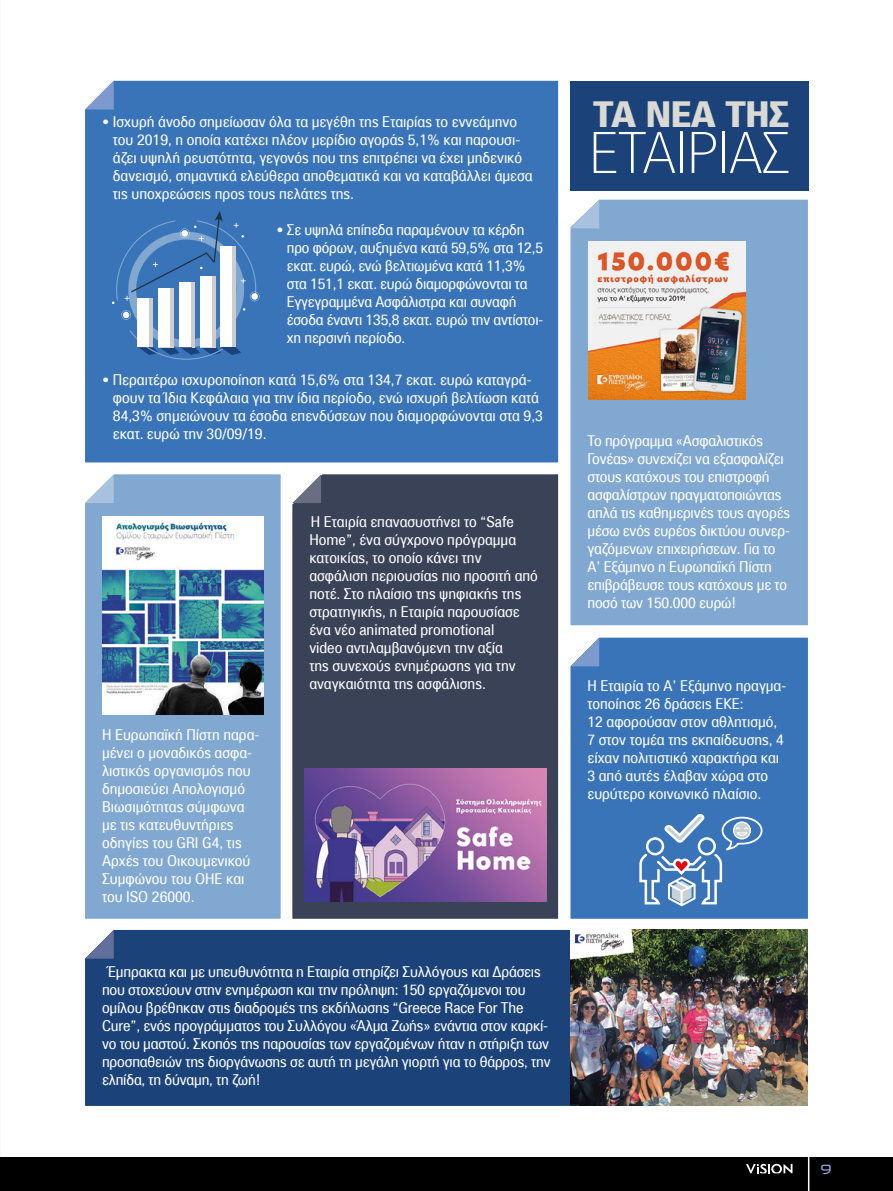
<style>
.page{position:relative;width:893px;height:1191px;background:#fff}
.page>*{position:absolute;margin:0;border:0;box-sizing:border-box;transform-origin:0 0}
.t1{font:100 57.15px "PF Paperback";letter-spacing:-.02em;color:#fff}
.t2{font:900 35.7px "PF Paperback";letter-spacing:-.015em;color:#dad9d3}
.t3{font:18px "CF Bank";color:#8da6d6}
.t4{font:15px/18px "PF Paperback";color:#fff}
</style>
<div class="page">
<div style="left:0;top:1157px;width:893px;height:34px;background:#000"></div>
<svg style="left:746px;top:1163px;width:46px;height:10px"></svg>
<hr style="left:808px;top:1152px;width:1px;height:39px;background:#fff">
<div style="left:85px;top:930px;width:485px;height:176px;background:#1b4379"></div>
<div style="left:570px;top:81px;width:239px;height:109px;background:#1b4379"></div>
<div style="left:85px;top:81px;width:473px;height:381px;background:#3974b9"></div>
<div style="left:292px;top:474px;width:266px;height:444px;background:#3a4258"></div>
<div style="left:570px;top:200px;width:238px;height:425px;background:#81a8d1"></div>
<div style="left:570px;top:637px;width:238px;height:281px;background:#3974b9"></div>
<div style="left:85px;top:474px;width:196px;height:444px;background:#81a8d1"></div>
<img style="left:570px;top:930px;width:238px;height:176px">
<img style="left:588px;top:242px;width:158px;height:157px">
<img style="left:305px;top:769px;width:242px;height:132px">
<img style="left:102px;top:516px;width:162px;height:198px">
<svg style="left:570px;top:200px;width:29px;height:28px"></svg>
<svg style="left:570px;top:637px;width:29px;height:29px"></svg>
<svg style="left:85px;top:474px;width:29px;height:29px"></svg>
<svg style="left:85px;top:81px;width:29px;height:28px"></svg>
<svg style="left:85px;top:930px;width:29px;height:28px"></svg>
<svg style="left:292px;top:474px;width:29px;height:29px"></svg>
<svg style="left:111px;top:211px;width:148px;height:149px"></svg>
<svg style="left:638px;top:811px;width:125px;height:100px;background:#5e8cc3"></svg>
<p class="t4" style="left:113px;top:113px;width:421px;text-indent:-11px">• Ισχυρή άνοδο σημείωσαν όλα τα μεγέθη της Εταιρίας το εννεάμηνο του 2019, η οποία κατέχει πλέον μερίδιο αγοράς 5,1% και παρουσι&shy;άζει υψηλή ρευστότητα, γεγονός που της επιτρέπει να έχει μηδενικό δανεισμό, σημαντικά ελεύθερα αποθεματικά και να καταβάλλει άμεσα τις υποχρεώσεις προς τους πελάτες της.</p>
<p class="t4" style="left:287px;top:221px;width:258px;text-indent:-10px">• Σε υψηλά επίπεδα παραμένουν τα κέρδη προ φόρων, αυξημένα κατά 59,5% στα 12,5 εκατ. ευρώ, ενώ βελτιωμένα κατά 11,3% στα 151,1 εκατ. ευρώ διαμορφώνονται τα Εγγεγραμμένα Ασφάλιστρα και συναφή έσοδα έναντι 135,8 εκατ. ευρώ την αντίστοι&shy;χη περσινή περίοδο.</p>
<p class="t4" style="left:113px;top:371px;width:432px;text-indent:-11px">• Περαιτέρω ισχυροποίηση κατά 15,6% στα 134,7 εκατ. ευρώ καταγρά&shy;φουν τα Ίδια Κεφάλαια για την ίδια περίοδο, ενώ ισχυρή βελτίωση κατά 84,3% σημειώνουν τα έσοδα επενδύσεων που διαμορφώνονται στα 9,3 εκατ. ευρώ την 30/09/19.</p>
<p class="t4" style="left:102px;top:725px;width:159px">Η Ευρωπαϊκή Πίστη παρα&shy;μένει ο μοναδικός ασφα&shy;λιστικός οργανισμός που δημοσιεύει Απολογισμό<br>Βιωσιμότητας σύμφωνα με τις κατευθυντήριες οδηγίες του GRI G4, τις<br>Αρχές του Οικουμενικού<br>Συμφώνου του ΟΗΕ και του ISO 26000.</p>
<p class="t4" style="left:309px;top:512px;width:230px">Η Εταιρία επανασυστήνει το “Safe<br>Home”, ένα σύγχρονο πρόγραμμα κατοικίας, το οποίο κάνει την ασφάλιση περιουσίας πιο προσιτή από ποτέ. Στο πλαίσιο της ψηφιακής της στρατηγικής, η Εταιρία παρουσίασε ένα νέο animated promotional<br>video αντιλαμβανόμενη την αξία<br>της συνεχούς ενημέρωσης για την αναγκαιότητα της ασφάλισης.</p>
<p class="t4" style="left:102px;top:962px;width:450px;text-indent:6px">Έμπρακτα και με υπευθυνότητα η Εταιρία στηρίζει Συλλόγους και Δράσεις που στοχεύουν στην ενημέρωση και την πρόληψη: 150 εργαζόμενοι του ομίλου βρέθηκαν στις διαδρομές της εκδήλωσης “Greece Race For The Cure”, ενός προγράμματος του Συλλόγου «Άλμα Ζωής» ενάντια στον καρκί&shy;νο του μαστού. Σκοπός της παρουσίας των εργαζομένων ήταν η στήριξη των προσπαθειών της διοργάνωσης σε αυτή τη μεγάλη γιορτή για το θάρρος, την ελπίδα, τη δύναμη, τη ζωή!</p>
<h2 class="t2" style="left:593px;top:92px;width:198px">ΤΑ ΝΈΑ ΤΗΣ</h2>
<h1 class="t1" style="left:589px;top:121px;width:203px">ΕΤΑΙΡΊΑΣ</h1>
<p class="t4" style="left:587px;top:431px;width:204px">Το πρόγραμμα «Ασφαλιστικός<br>Γονέας» συνεχίζει να εξασφαλίζει στους κατόχους του επιστροφή ασφαλίστρων πραγματοποιώντας απλά τις καθημερινές τους αγορές μέσω ενός ευρέος δικτύου συνερ&shy;γαζόμενων επιχειρήσεων. Για το<br>Α’ Εξάμηνο η Ευρωπαϊκή Πίστη επιβράβευσε τους κατόχους με το ποσό των 150.000 ευρώ!</p>
<p class="t4" style="left:587px;top:676px;width:200px">Η Εταιρία το Α’ Εξάμηνο πραγμα&shy;τοποίησε 26 δράσεις ΕΚΕ:<br>12 αφορούσαν στον αθλητισμό,<br>7 στον τομέα της εκπαίδευσης, 4 είχαν πολιτιστικό χαρακτήρα και<br>3 από αυτές έλαβαν χώρα στο ευρύτερο κοινωνικό πλαίσιο.</p>
<p class="t3" style="left:820px;top:1159px;width:15px">9</p>
</div>
